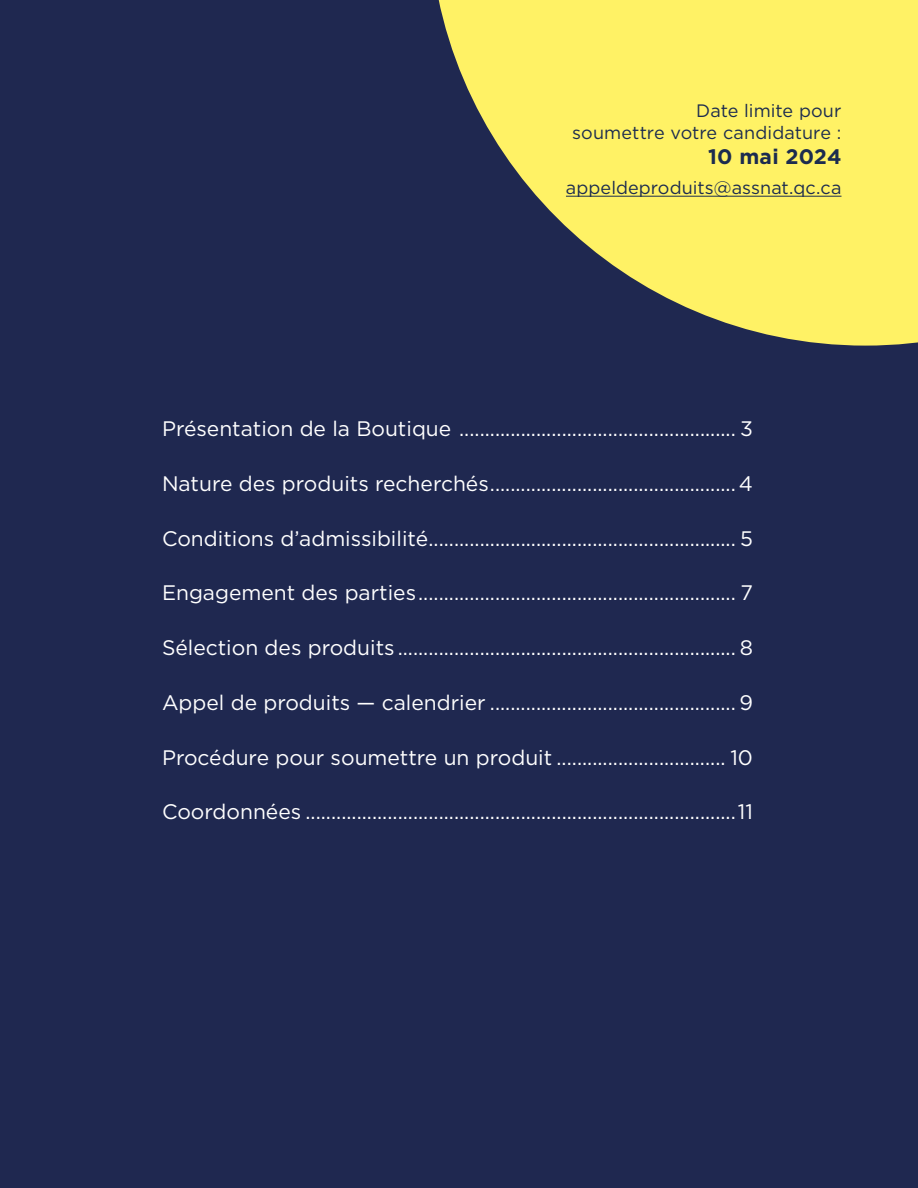
<style>
.page{position:relative;width:918px;height:1188px;background:#1f2850}
.page>*{position:absolute;margin:0;border:0;box-sizing:border-box;transform-origin:0 0}
.t1{font:21px "Gotham";color:#fff}
.t2{font:700 21px "Gotham";letter-spacing:.01em;color:#1c2c4f}
.t3{font:18px/21.6px "Gotham";letter-spacing:.005em;color:#1c2c4f;text-align:right}
</style>
<div class="page">
<svg style="left:438px;top:0;width:480px;height:346px;fill:#fff265"></svg>
<hr style="left:566px;top:196px;width:275px;height:1px;background:#1c2c4f">
<p class="t3" style="left:572px;top:99px;width:271px">Date limite pour<br>soumettre votre candidature :</p>
<p class="t2" style="left:708px;top:142px;width:135px">10 mai 2024</p>
<p class="t3" style="left:566px;top:177px;width:277px">appeldeproduits@assnat.qc.ca</p>
<h2 class="t1" style="left:162px;top:415px;width:593px">Présentation de la Boutique ...................................................... 3</h2>
<h2 class="t1" style="left:162px;top:470px;width:593px">Nature des produits recherchés................................................4</h2>
<h2 class="t1" style="left:162px;top:525px;width:592px">Conditions d’admissibilité............................................................ 5</h2>
<h2 class="t1" style="left:162px;top:579px;width:593px">Engagement des parties.............................................................. 7</h2>
<h2 class="t1" style="left:162px;top:634px;width:593px">Sélection des produits .................................................................. 8</h2>
<h2 class="t1" style="left:162px;top:689px;width:593px">Appel de produits — calendrier ................................................ 9</h2>
<h2 class="t1" style="left:162px;top:744px;width:593px">Procédure pour soumettre un produit ................................. 10</h2>
<h2 class="t1" style="left:162px;top:798px;width:593px">Coordonnées ....................................................................................11</h2>
</div>
